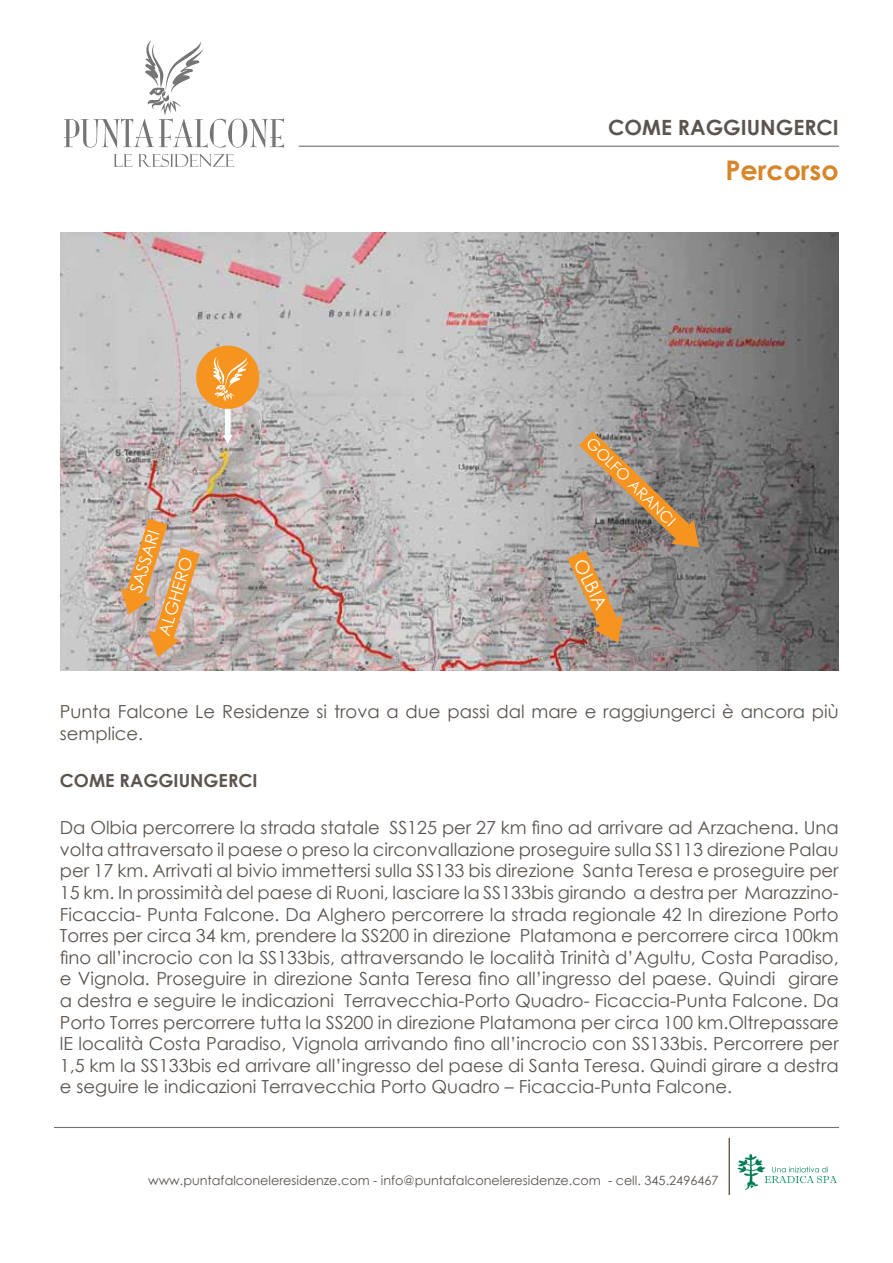
<style>
.page{position:relative;width:893px;height:1263px;background:#fff}
.page>*{position:absolute;margin:0;border:0;box-sizing:border-box;transform-origin:0 0}
.t1{font:700 27px "Century Gothic";color:#d7862a}
.t2{font:700 21px "Century Gothic";color:#5b544f}
.t3{font:18.45px "Century Gothic";color:#fff}
.t4{font:18px/21.6px "Century Gothic";color:#5b544f}
.t5{font:700 18px "Century Gothic";color:#5b544f}
.t6{font:16.95px "Century Gothic";color:#fff}
.t7{font:15.3px "Century Gothic";color:#fff}
.t8{font:12.75px "Century Gothic";color:#5b544f}
</style>
<div class="page">
<hr style="left:299px;top:146px;width:540px;height:1px;background:#76716e">
<hr style="left:54px;top:1127px;width:785px;height:1px;background:#76716e">
<hr style="left:729px;top:1138px;width:1px;height:57px;background:#291802">
<svg style="left:64px;top:41px;width:220px;height:107px"></svg>
<svg style="left:114px;top:154px;width:18px;height:13px"></svg>
<svg style="left:138px;top:154px;width:96px;height:13px"></svg>
<svg style="left:737px;top:1154px;width:100px;height:35px"></svg>
<img style="left:61px;top:233px;width:778px;height:437px">
<div style="left:196px;top:346px;width:63px;height:63px;background:#f7941f;border-radius:50%"></div>
<svg style="left:213px;top:357px;width:35px;height:88px"></svg>
<svg style="left:120px;top:519px;width:80px;height:138px;background:#d1a87e"></svg>
<svg style="left:567px;top:431px;width:132px;height:212px;background:#9f8b77"></svg>
<p class="t2" style="left:608px;top:111px;width:232px">COME RAGGIUNGERCI</p>
<h1 class="t1" style="left:725px;top:150px;width:115px">Percorso</h1>
<p class="t7" style="left:597px;top:432px;width:120px;rotate:45deg">GOLFO ARANCI</p>
<p class="t6" style="left:124px;top:589px;width:66px;rotate:-73deg">SASSARI</p>
<p class="t6" style="left:152px;top:631px;width:82px;rotate:-73deg">ALGHERO</p>
<p class="t3" style="left:591px;top:555px;width:54px;rotate:64deg">OLBIA</p>
<p class="t4" style="left:60px;top:701px;width:780px">Punta Falcone Le Residenze si trova a due passi dal mare e raggiungerci è ancora più semplice.</p>
<p class="t5" style="left:60px;top:767px;width:199px">COME RAGGIUNGERCI</p>
<p class="t4" style="left:60px;top:816px;width:780px;text-align:justify">Da Olbia percorrere la strada statale SS125 per 27 km fino ad arrivare ad Arzachena. Una volta attraversato il paese o preso la circonvallazione proseguire sulla SS113 direzione Palau per 17 km. Arrivati al bivio immettersi sulla SS133 bis direzione Santa Teresa e proseguire per 15 km. In prossimità del paese di Ruoni, lasciare la SS133bis girando a destra per Marazzino-Ficaccia- Punta Falcone. Da Alghero percorrere la strada regionale 42 In direzione Porto Torres per circa 34 km, prendere la SS200 in direzione Platamona e percorrere circa 100km fino all’incrocio con la SS133bis, attraversando le località Trinità d’Agultu, Costa Paradiso, e Vignola. Proseguire in direzione Santa Teresa fino all’ingresso del paese. Quindi girare a destra e seguire le indicazioni Terravecchia-Porto Quadro- Ficaccia-Punta Falcone. Da Porto Torres percorrere tutta la SS200 in direzione Platamona per circa 100 km.Oltrepassare lE località Costa Paradiso, Vignola arrivando fino all’incrocio con SS133bis. Percorrere per 1,5 km la SS133bis ed arrivare all’ingresso del paese di Santa Teresa. Quindi girare a destra e seguire le indicazioni Terravecchia Porto Quadro – Ficaccia-Punta Falcone.</p>
<p class="t8" style="left:148px;top:1171px;width:572px">www.puntafalconeleresidenze.com - info@puntafalconeleresidenze.com - cell. 345.2496467</p>
</div>
